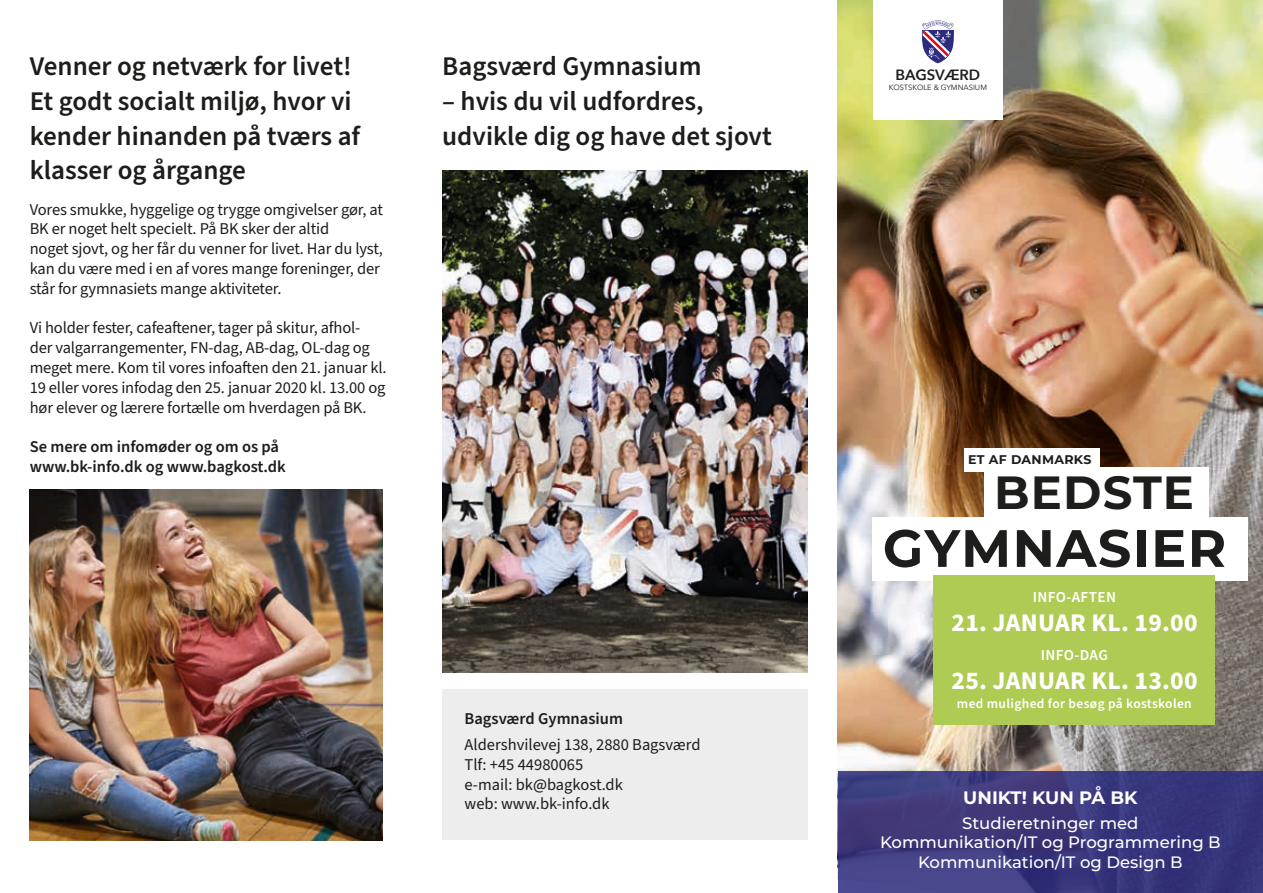
<style>
.page{position:relative;width:1263px;height:893px;background:#fff}
.page>*{position:absolute;margin:0;border:0;box-sizing:border-box;transform-origin:0 0}
.t1{font:700 52.5px "Montserrat";letter-spacing:.025em;color:#1d1d1b}
.t2{font:700 46.5px "Montserrat";letter-spacing:.025em;color:#1d1d1b}
.t3{font:600 27px/34.5px "Source Sans Pro";color:#1d1d1b}
.t4{font:700 25.5px "Source Sans Pro";letter-spacing:.01em;color:#fff}
.t5{font:700 18px "Montserrat";color:#fff}
.t6{font:16.5px/19.8px "Source Sans Pro";letter-spacing:-.01em;color:#1d1d1b}
.t7{font:500 16.5px/19.8px "Montserrat";color:#fff;text-align:center}
.t8{font:600 16.5px/19.8px "Source Sans Pro";color:#1d1d1b}
.t9{font:600 15.3px "Source Sans Pro";letter-spacing:.025em;color:#fff}
.t10{font:600 14.85px "Avenir Next";color:#1d1d1b}
.t11{font:600 13.5px "Source Sans Pro";letter-spacing:.025em;color:#fff}
.t12{font:700 12.6px "Montserrat";letter-spacing:.025em;color:#1d1d1b}
.t13{font:7.5px "Avenir Next";color:#1d1d1b}
</style>
<div class="page">
<img style="left:838px;top:0;width:425px;height:771px">
<div style="left:873px;top:0;width:129px;height:119px;background:#fff"></div>
<svg style="left:922px;top:20px;width:32px;height:43px"></svg>
<svg style="left:838px;top:771px;width:425px;height:122px;background:#3c397d"></svg>
<img style="left:442px;top:170px;width:366px;height:502px">
<img style="left:30px;top:490px;width:353px;height:350px">
<div style="left:442px;top:689px;width:366px;height:151px;background:#ededed"></div>
<div style="left:964px;top:448px;width:136px;height:24px;background:#fff"></div>
<div style="left:984px;top:468px;width:224px;height:50px;background:#fff"></div>
<div style="left:872px;top:517px;width:375px;height:63px;background:#fff"></div>
<div style="left:933px;top:575px;width:282px;height:150px;background:#aecc53"></div>
<h3 class="t3" style="left:30px;top:50px;width:332px">Venner og netværk for livet!<br>Et godt socialt miljø, hvor vi kender hinanden på tværs af klasser og årgange</h3>
<p class="t6" style="left:30px;top:200px;width:355px">Vores smukke, hyggelige og trygge omgivelser gør, at BK er noget helt specielt. På BK sker der altid<br>noget sjovt, og her får du venner for livet. Har du lyst, kan du være med i en af vores mange foreninger, der står for gymnasiets mange aktiviteter.</p>
<p class="t6" style="left:30px;top:319px;width:358px">Vi holder fester, cafeaftener, tager på skitur, afhol&shy;der valgarrangementer, FN-dag, AB-dag, OL-dag og meget mere. Kom til vores infoaften den 21. januar kl.<br>19 eller vores infodag den 25. januar 2020 kl. 13.00 og hør elever og lærere fortælle om hverdagen på BK.</p>
<p class="t8" style="left:30px;top:437px;width:258px">Se mere om infomøder og om os på www.bk-info.dk og www.bagkost.dk</p>
<h3 class="t3" style="left:442px;top:50px;width:261px">Bagsværd Gymnasium</h3>
<h3 class="t3" style="left:442px;top:85px;width:331px">– hvis du vil udfordres, udvikle dig og have det sjovt</h3>
<p class="t8" style="left:465px;top:709px;width:160px">Bagsværd Gymnasium</p>
<p class="t6" style="left:465px;top:735px;width:237px">Aldershvilevej 138, 2880 Bagsværd<br>Tlf: +45 44980065<br>e-mail: bk@bagkost.dk<br>web: www.bk-info.dk</p>
<p class="t10" style="left:895px;top:62px;width:86px">BAGSVÆRD</p>
<p class="t13" style="left:889px;top:81px;width:100px">KOSTSKOLE &amp; GYMNASIUM</p>
<p class="t12" style="left:968px;top:450px;width:125px">ET AF DANMARKS</p>
<h2 class="t2" style="left:994px;top:459px;width:202px">BEDSTE</h2>
<h1 class="t1" style="left:883px;top:510px;width:345px">GYMNASIER</h1>
<p class="t9" style="left:1033px;top:586px;width:85px">INFO-AFTEN</p>
<h3 class="t4" style="left:951px;top:605px;width:248px">21. JANUAR KL. 19.00</h3>
<p class="t9" style="left:1041px;top:645px;width:69px">INFO-DAG</p>
<p class="t11" style="left:957px;top:694px;width:236px">med mulighed for besøg på kostskolen</p>
<h3 class="t4" style="left:951px;top:663px;width:248px">25. JANUAR KL. 13.00</h3>
<p class="t5" style="left:963px;top:785px;width:176px">UNIKT! KUN PÅ BK</p>
<p class="t7" style="left:880px;top:812px;width:342px">Studieretninger med<br>Kommunikation/IT og Programmering B<br>Kommunikation/IT og Design B</p>
</div>
